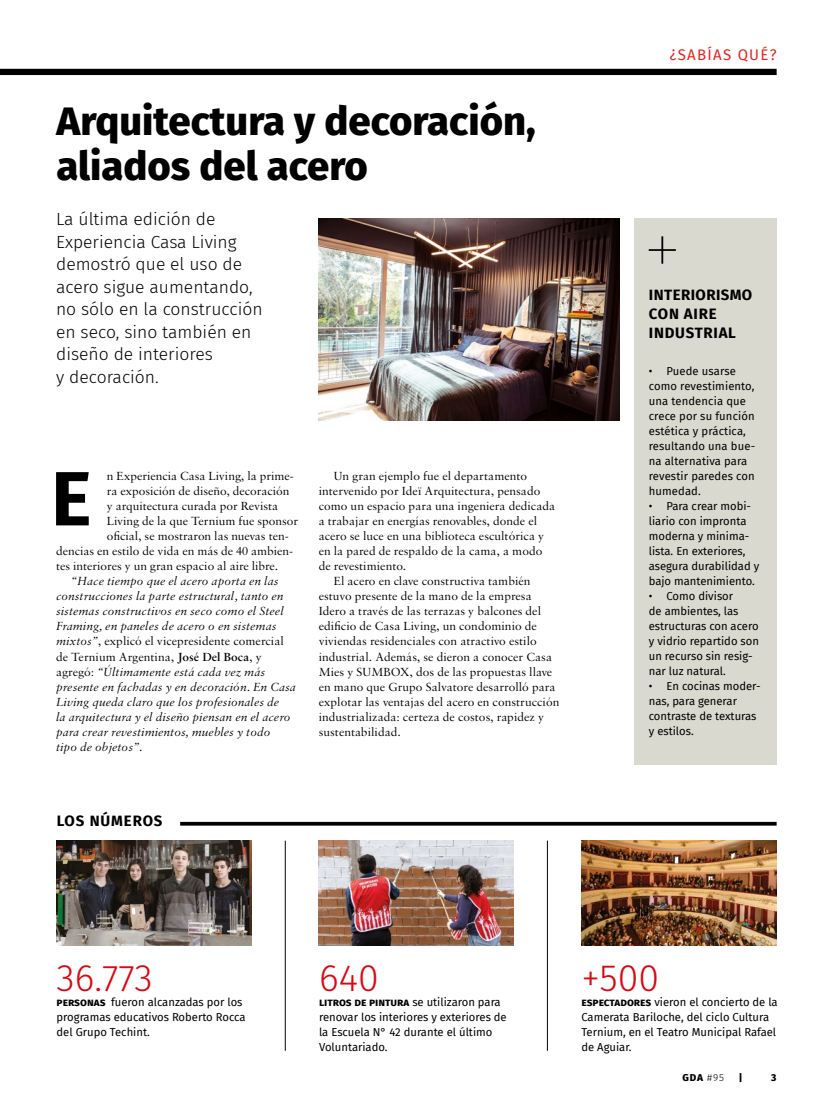
<style>
.page{position:relative;width:833px;height:1117px;background:#fff}
.page>*{position:absolute;margin:0;border:0;box-sizing:border-box;transform-origin:0 0}
.t1{font:100 82.5px "Fira Sans";color:#000}
.t2{font:700 76.75px "Fira Sans";color:#000}
.t3{font:800 40px/45px "Fira Sans";color:#000}
.t4{font:300 37.5px "Fira Sans";color:#db0812}
.t5{font:300 17.5px/22.5px "Fira Sans";color:#000}
.t6{font:700 15px/18.8px "Fira Sans";letter-spacing:.03em;color:#000}
.t7{font:15px "Fira Sans";letter-spacing:.085em;color:#e5231b}
.t8{font:700 15px "Fira Sans";letter-spacing:.05em;color:#000}
.t9{font:12.5px "Sabon";letter-spacing:.005em;color:#000}
.t10{font:italic 12.5px/15px "Sabon";letter-spacing:.005em;color:#000}
.t11{font:11.25px/15px "Fira Sans";color:#000}
.t12{font:800 10px "Fira Sans";color:#000}
.s1{font-style:normal}
.s2{font-weight:600;font-style:normal}
.s3{font-weight:700}
.s4{font-weight:300}
</style>
<div class="page">
<div style="left:0;top:69px;width:776px;height:6px;background:#000"></div>
<img style="left:319px;top:840px;width:195px;height:105px">
<img style="left:581px;top:840px;width:195px;height:105px">
<img style="left:56px;top:840px;width:195px;height:105px">
<hr style="left:285px;top:840px;width:1px;height:210px;background:#000">
<hr style="left:547px;top:840px;width:1px;height:210px;background:#000">
<svg style="left:180px;top:821px;width:596px;height:4px;background:#383838"></svg>
<img style="left:319px;top:218px;width:300px;height:202px">
<div style="left:634px;top:218px;width:142px;height:546px;background:#dad9d0"></div>
<h3 class="t3" style="left:57px;top:95px;width:480px">Arquitectura y decoración, aliados del acero</h3>
<h3 class="t5" style="left:56px;top:208px;width:208px">La última edición de<br>Experiencia Casa Living demostró que el uso de acero sigue aumentando, no sólo en la construcción en seco, sino también en diseño de interiores<br>y decoración.</h3>
<h2 class="t2" style="left:51px;top:434px;width:42px">E</h2>
<p class="t9" style="left:107px;top:468px;width:188px">n Experiencia Casa Living, la prime-</p>
<p class="t9" style="left:107px;top:483px;width:184px">ra exposición de diseño, decoración</p>
<p class="t9" style="left:107px;top:498px;width:173px">y arquitectura curada por Revista</p>
<p class="t9" style="left:107px;top:513px;width:193px">Living de la que Ternium fue sponsor</p>
<p class="t9" style="left:107px;top:528px;width:183px">oficial, se mostraron las nuevas ten-</p>
<p class="t9" style="left:56px;top:543px;width:239px">dencias en estilo de vida en más de 40 ambien-</p>
<p class="t9" style="left:56px;top:558px;width:224px">tes interiores y un gran espacio al aire libre.</p>
<p class="t10" style="left:56px;top:573px;width:241px;text-indent:15px">“Hace tiempo que el acero aporta en las construcciones la parte estructural, tanto en sistemas constructivos en seco como el Steel Framing, en paneles de acero o en sistemas mixtos”<span class="s1">, explicó el vicepresidente comercial de Ternium Argentina,</span> <span class="s2">José Del Boca</span><span class="s1">, y agregó:</span> “Últimamente está cada vez más presente en fachadas y en decoración. En Casa Living queda claro que los profesionales de<br>la arquitectura y el diseño piensan en el acero para crear revestimientos, muebles y todo<br>tipo de objetos”<span class="s1">.</span></p>
<p class="t9" style="left:334px;top:468px;width:195px">Un gran ejemplo fue el departamento</p>
<p class="t9" style="left:319px;top:483px;width:223px">intervenido por Ideï Arquitectura, pensado</p>
<p class="t9" style="left:319px;top:498px;width:238px">como un espacio para una ingeniera dedicada</p>
<p class="t9" style="left:319px;top:513px;width:220px">a trabajar en energías renovables, donde el</p>
<p class="t9" style="left:319px;top:528px;width:227px">acero se luce en una biblioteca escultórica y</p>
<p class="t9" style="left:319px;top:543px;width:225px">en la pared de respaldo de la cama, a modo</p>
<p class="t9" style="left:319px;top:558px;width:89px">de revestimiento.</p>
<p class="t9" style="left:334px;top:573px;width:198px">El acero en clave constructiva también</p>
<p class="t9" style="left:319px;top:588px;width:214px">estuvo presente de la mano de la empresa</p>
<p class="t9" style="left:319px;top:603px;width:224px">Idero a través de las terrazas y balcones del</p>
<p class="t9" style="left:319px;top:618px;width:220px">edificio de Casa Living, un condominio de</p>
<p class="t9" style="left:319px;top:633px;width:220px">viviendas residenciales con atractivo estilo</p>
<p class="t9" style="left:319px;top:648px;width:235px">industrial. Además, se dieron a conocer Casa</p>
<p class="t9" style="left:319px;top:663px;width:235px">Mies y SUMBOX, dos de las propuestas llave</p>
<p class="t9" style="left:319px;top:678px;width:238px">en mano que Grupo Salvatore desarrolló para</p>
<p class="t9" style="left:319px;top:693px;width:242px">explotar las ventajas del acero en construcción</p>
<p class="t9" style="left:319px;top:708px;width:227px">industrializada: certeza de costos, rapidez y</p>
<p class="t9" style="left:319px;top:723px;width:84px">sustentabilidad.</p>
<p class="t8" style="left:57px;top:807px;width:107px">LOS NÚMEROS</p>
<p class="t7" style="left:670px;top:43px;width:108px">¿SABÍAS QUÉ?</p>
<h1 class="t1" style="left:642px;top:190px;width:42px">+</h1>
<p class="t6" style="left:649px;top:284px;width:105px">INTERIORISMO<br>CON AIRE<br>INDUSTRIAL</p>
<p class="t11" style="left:649px;top:363px;width:108px">• Puede usarse como revestimiento, una tendencia que crece por su función estética y práctica, resultando una bue&shy;na alternativa para revestir paredes con humedad.</p>
<p class="t11" style="left:649px;top:498px;width:112px">• Para crear mobi&shy;liario con impronta moderna y minima&shy;lista. En exteriores, asegura durabilidad y bajo mantenimiento.</p>
<p class="t11" style="left:649px;top:588px;width:112px">• Como divisor<br>de ambientes, las estructuras con acero y vidrio repartido son un recurso sin resig&shy;nar luz natural.</p>
<p class="t11" style="left:649px;top:678px;width:113px">• En cocinas moder&shy;nas, para generar contraste de texturas y estilos.</p>
<h3 class="t4" style="left:57px;top:950px;width:98px">36.773</h3>
<p class="t11" style="left:57px;top:993px;width:190px"><span class="s3">personas</span> fueron alcanzadas por los programas educativos Roberto Rocca del Grupo Techint.</p>
<h3 class="t4" style="left:319px;top:950px;width:61px">640</h3>
<p class="t11" style="left:319px;top:993px;width:189px"><span class="s3">litros de pintura</span> se utilizaron para renovar los interiores y exteriores de la Escuela N° 42 durante el último<br>Voluntariado.</p>
<h3 class="t4" style="left:581px;top:950px;width:79px">+500</h3>
<p class="t11" style="left:581px;top:993px;width:198px"><span class="s3">espectadores</span> vieron el concierto de la<br>Camerata Bariloche, del ciclo Cultura<br>Ternium, en el Teatro Municipal Rafael de Aguiar.</p>
<p class="t12" style="left:682px;top:1068px;width:43px">GDA <span class="s4">#95</span></p>
<p class="t12" style="left:739px;top:1068px;width:5px">|</p>
<p class="t12" style="left:771px;top:1068px;width:7px">3</p>
</div>
